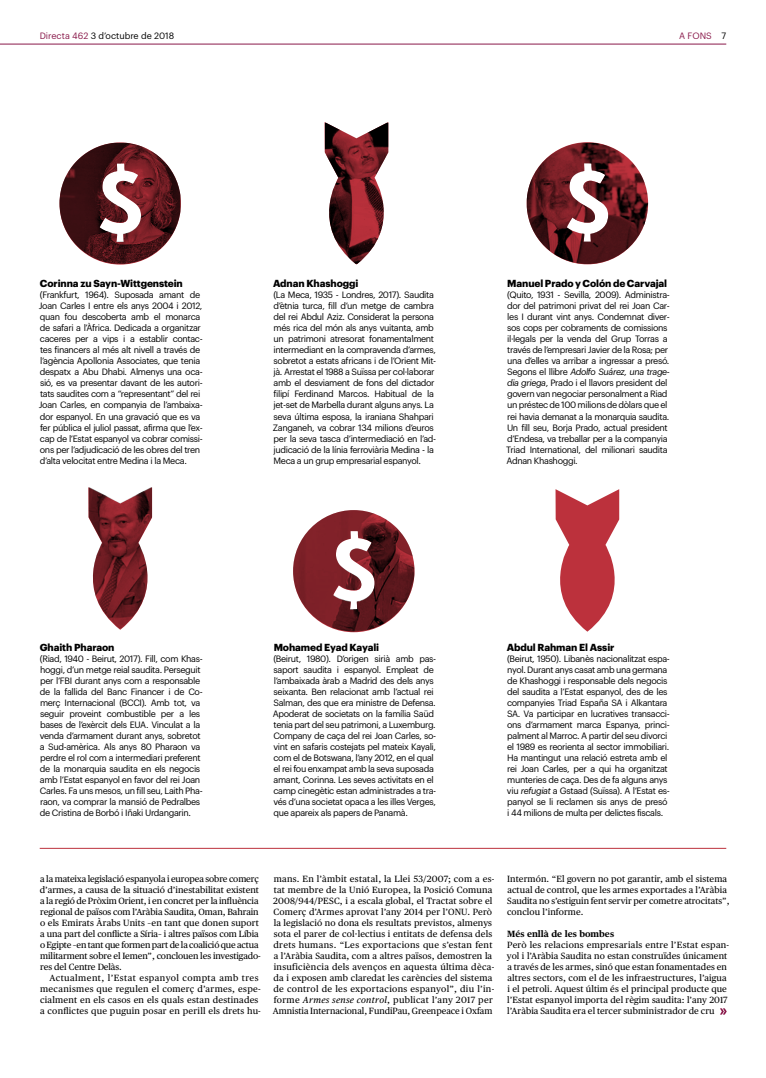
<style>
.page{position:relative;width:766px;height:1078px;background:#fff}
.page>*{position:absolute;margin:0;border:0;box-sizing:border-box;transform-origin:0 0}
.t1{font:700 10px "Graphik";letter-spacing:-.01em;color:#000}
.t2{font:9px/11px "Graphik";letter-spacing:-.04em;color:#000}
.t3{font:9px/11px "Publico Text";letter-spacing:.01em;color:#000}
.t4{font:9px/11px "Publico Text";letter-spacing:-.01em;color:#000}
.t5{font:9px/11px "Publico Text";letter-spacing:.03em;color:#000}
.t6{font:9px "Graphik";color:#000}
.t7{font:700 9px "Publico Text";color:#000}
.t8{font:9px "Graphik";color:#89194a}
.s1{color:#89194a}
.s2{color:#000}
.s3{font-style:italic}
</style>
<div class="page">
<hr style="left:0;top:44px;width:726px;height:1px;background:#89194a">
<svg style="left:720px;top:1008px;width:6px;height:6px"></svg>
<svg style="left:324px;top:122px;width:65px;height:142px"></svg>
<svg style="left:555px;top:489px;width:65px;height:142px"></svg>
<svg style="left:88px;top:487px;width:65px;height:142px"></svg>
<svg style="left:59px;top:142px;width:122px;height:122px"></svg>
<svg style="left:293px;top:510px;width:121px;height:122px"></svg>
<svg style="left:526px;top:142px;width:122px;height:122px"></svg>
<hr style="left:40px;top:847px;width:686px;height:1px;background:#bc313c">
<p class="t6" style="left:40px;top:29px;width:136px"><span class="s1">Directa 462</span> 3 d’octubre de 2018</p>
<p class="t8" style="left:678px;top:29px;width:49px">A FONS <span class="s2">7</span></p>
<p class="t1" style="left:40px;top:276px;width:144px">Corinna zu Sayn-Wittgenstein</p>
<p class="t2" style="left:39px;top:289px;width:165px">(Frankfurt, 1964). Suposada amant de Joan Carles I entre els anys 2004 i 2012, quan fou descoberta amb el monarca de safari a l’Àfrica. Dedicada a organitzar caceres per a vips i a establir contac&shy;tes financers al més alt nivell a través de l’agència Apollonia Associates, que tenia despatx a Abu Dhabi. Almenys una oca&shy;sió, es va presentar davant de les autori&shy;tats saudites com a “representant” del rei Joan Carles, en companyia de l’ambaixa&shy;dor espanyol. En una gravació que es va fer pública el juliol passat, afirma que l’ex&shy;cap de l’Estat espanyol va cobrar comissi&shy;ons per l’adjudicació de les obres del tren d’alta velocitat entre Medina i la Meca.</p>
<p class="t1" style="left:273px;top:276px;width:87px">Adnan Khashoggi</p>
<p class="t2" style="left:273px;top:289px;width:165px">(La Meca, 1935 - Londres, 2017). Saudita d’ètnia turca, fill d’un metge de cambra del rei Abdul Aziz. Considerat la persona més rica del món als anys vuitanta, amb un patrimoni atresorat fonamentalment intermediant en la compravenda d’armes, sobretot a estats africans i de l’Orient Mit&shy;jà. Arrestat el 1988 a Suïssa per col·laborar amb el desviament de fons del dictador filipí Ferdinand Marcos. Habitual de la jet-set de Marbella durant alguns anys. La seva última esposa, la iraniana Shahpari Zanganeh, va cobrar 134 milions d’euros per la seva tasca d’intermediació en l’ad&shy;judicació de la línia ferroviària Medina - la Meca a un grup empresarial espanyol.</p>
<p class="t1" style="left:507px;top:276px;width:161px">Manuel Prado y Colón de Carvajal</p>
<p class="t2" style="left:506px;top:289px;width:165px">(Quito, 1931 - Sevilla, 2009). Administra&shy;dor del patrimoni privat del rei Joan Car&shy;les I durant vint anys. Condemnat diver&shy;sos cops per cobraments de comissions il·legals per la venda del Grup Torras a través de l’empresari Javier de la Rosa; per una d’elles va arribar a ingressar a presó.<br>Segons el llibre <span class="s3">Adolfo Suárez, una trage&shy;dia griega</span>, Prado i el llavors president del govern van negociar personalment a Riad un préstec de 100 milions de dòlars que el rei havia demanat a la monarquia saudita.<br>Un fill seu, Borja Prado, actual president d’Endesa, va treballar per a la companyia Triad International, del milionari saudita Adnan Khashoggi.</p>
<p class="t1" style="left:40px;top:639px;width:76px">Ghaith Pharaon</p>
<p class="t2" style="left:40px;top:652px;width:164px">(Riad, 1940 - Beirut, 2017). Fill, com Khas&shy;hoggi, d’un metge reial saudita. Perseguit per l’FBI durant anys com a responsable de la fallida del Banc Financer i de Co&shy;merç Internacional (BCCI). Amb tot, va seguir proveint combustible per a les bases de l’exèrcit dels EUA. Vinculat a la venda d’armament durant anys, sobretot a Sud-amèrica. Als anys 80 Pharaon va perdre el rol com a intermediari preferent de la monarquia saudita en els negocis amb l’Estat espanyol en favor del rei Joan Carles. Fa uns mesos, un fill seu, Laith Pha&shy;raon, va comprar la mansió de Pedralbes de Cristina de Borbó i Iñaki Urdangarin.</p>
<p class="t1" style="left:273px;top:639px;width:107px">Mohamed Eyad Kayali</p>
<p class="t2" style="left:273px;top:652px;width:165px">(Beirut, 1980). D’origen sirià amb pas&shy;saport saudita i espanyol. Empleat de l’ambaixada àrab a Madrid des dels anys seixanta. Ben relacionat amb l’actual rei Salman, des que era ministre de Defensa.<br>Apoderat de societats on la família Saüd tenia part del seu patrimoni, a Luxemburg.<br>Company de caça del rei Joan Carles, so&shy;vint en safaris costejats pel mateix Kayali, com el de Botswana, l’any 2012, en el qual el rei fou enxampat amb la seva suposada amant, Corinna. Les seves activitats en el camp cinegètic estan administrades a tra&shy;vés d’una societat opaca a les illes Verges, que apareix als papers de Panamà.</p>
<p class="t1" style="left:506px;top:639px;width:109px">Abdul Rahman El Assir</p>
<p class="t2" style="left:507px;top:652px;width:164px">(Beirut, 1950). Libanès nacionalitzat espa&shy;nyol. Durant anys casat amb una germana de Khashoggi i responsable dels negocis del saudita a l’Estat espanyol, des de les companyies Triad España SA i Alkantara SA. Va participar en lucratives transacci&shy;ons d’armament marca Espanya, princi&shy;palment al Marroc. A partir del seu divorci el 1989 es reorienta al sector immobiliari.<br>Ha mantingut una relació estreta amb el rei Joan Carles, per a qui ha organitzat munteries de caça. Des de fa alguns anys viu <span class="s3">refugiat</span> a Gstaad (Suïssa). A l’Estat es&shy;panyol se li reclamen sis anys de presó i 44 milions de multa per delictes fiscals.</p>
<p class="t4" style="left:40px;top:873px;width:222px">a la mateixa legislació espanyola i europea sobre comerç d’armes, a causa de la situació d’inestabilitat existent a la regió de Pròxim Orient, i en concret per la influència regional de països com l’Aràbia Saudita, Oman, Bahrain o els Emirats Àrabs Units –en tant que donen suport a una part del conflicte a Síria– i altres països com Líbia o Egipte –en tant que formen part de la coalició que actua militarment sobre el Iemen”, conclouen les investigado&shy;res del Centre Delàs.</p>
<p class="t5" style="left:40px;top:972px;width:222px;text-indent:9px">Actualment, l’Estat espanyol compta amb tres mecanismes que regulen el comerç d’armes, espe&shy;cialment en els casos en els quals estan destinades a conflictes que puguin posar en perill els drets hu-</p>
<p class="t3" style="left:273px;top:873px;width:223px">mans. En l’àmbit estatal, la Llei 53/2007; com a es&shy;tat membre de la Unió Europea, la Posició Comuna 2008/944/PESC, i a escala global, el Tractat sobre el Comerç d’Armes aprovat l’any 2014 per l’ONU. Però la legislació no dona els resultats previstos, almenys sota el parer de col·lectius i entitats de defensa dels drets humans. “Les exportacions que s’estan fent a l’Aràbia Saudita, com a altres països, demostren la insuficiència dels avenços en aquesta última dèca&shy;da i exposen amb claredat les carències del sistema de control de les exportacions espanyol”, diu l’in&shy;forme <span class="s3">Armes sense control</span>, publicat l’any 2017 per Amnistia Internacional, FundiPau, Greenpeace i Oxfam</p>
<p class="t3" style="left:507px;top:873px;width:224px">Intermón. “El govern no pot garantir, amb el sistema actual de control, que les armes exportades a l’Aràbia Saudita no s’estiguin fent servir per cometre atrocitats”, conclou l’informe.</p>
<p class="t7" style="left:507px;top:928px;width:108px">Més enllà de les bombes</p>
<p class="t3" style="left:507px;top:939px;width:224px">Però les relacions empresarials entre l’Estat espan&shy;yol i l’Aràbia Saudita no estan construïdes únicament a través de les armes, sinó que estan fonamentades en altres sectors, com el de les infraestructures, l’aigua i el petroli. Aquest últim és el principal producte que l’Estat espanyol importa del règim saudita: l’any 2017 l’Aràbia Saudita era el tercer subministrador de cru</p>
</div>
